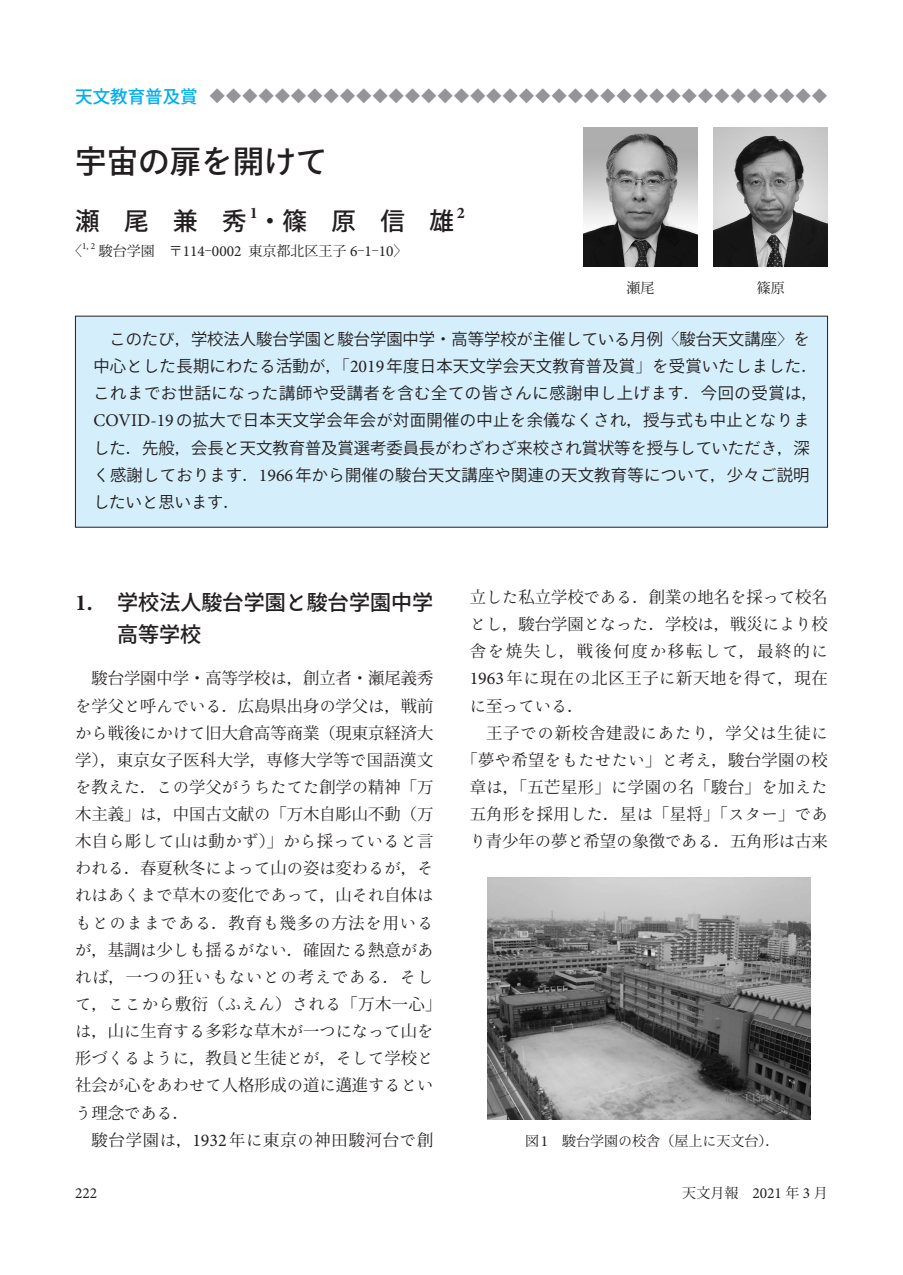
<style>
.page{position:relative;width:903px;height:1275px;background:#fff}
.page>*{position:absolute;margin:0;border:0;box-sizing:border-box;transform-origin:0 0}
.t1{font:500 31.5px "Koz Go Pro";color:#231f20}
.t2{font:500 24.5px "Koz Go Pro";color:#231f20}
.t3{font:500 21px/31.8px "Koz Go Pro";letter-spacing:.005em;color:#231f20}
.t4{font:500 17.5px "Koz Go Pro";color:#00aeef}
.t5{font:16.28px/27.1px "Koz Min Pro";letter-spacing:.015em;color:#231f20;text-align:justify}
.t6{font:16.28px/27.1px "Ryo Text Plus N";color:#231f20}
.t7{font:16.28px/27.1px "Koz Go Pro";letter-spacing:.02em;color:#231f20;text-align:justify}
.t8{font:16.28px/27.1px "Koz Go Pro";color:#231f20;text-align:center}
.t9{font:16.28px "Ryo Gothic Plus N";letter-spacing:.04em;color:#231f20}
.t10{font:16.28px "Koz Min Pro";color:#939598}
.t11{font:16.28px "Koz Min Pro";letter-spacing:.05em;color:#231f20}
.t12{font:700 16.1px "Minion Pro";color:#231f20}
.t13{font:15.4px "Minion Pro";color:#231f20}
.t14{font:14px "Koz Min Pro";color:#231f20}
.t15{font:9.28px "Minion Pro";color:#231f20}
.s1{font-family:"Ryo Gothic Plus N"}
.s2{font-family:"Minion Pro";font-size:15.4px}
.s3{font-family:"Koz Min Pro"}
.s4{font-family:"Minion Pro";font-size:17.85px}
.s5{font-family:"Koz Go Pro"}
.s6{font-family:"Minion Pro";font-weight:700;font-size:23.1px}
.s7{font-family:"Ryo Text Plus N"}
</style>
<div class="page">
<div style="left:75px;top:316px;width:753px;height:211px;background:#d4effb"></div>
<img style="left:487px;top:877px;width:323px;height:242px">
<img style="left:714px;top:127px;width:114px;height:139px">
<img style="left:583px;top:127px;width:114px;height:139px">
<p class="t4" style="left:75px;top:86px;width:124px">天文教育普及賞</p>
<p class="t10" style="left:79px;top:85px;width:750px">◆◆◆◆◆◆◆◆◆◆◆◆◆◆◆◆◆◆◆◆◆◆◆◆◆◆◆◆◆◆◆◆◆◆◆◆◆◆◆◆◆◆◆◆◆◆</p>
<h1 class="t1" style="left:75px;top:141px;width:254px">宇宙<span class="s1">の</span>扉<span class="s1">を</span>開<span class="s1">けて</span></h1>
<h2 class="t2" style="left:75px;top:205px;width:173px">瀬　尾　兼　秀</h2>
<p class="t12" style="left:250px;top:202px;width:10px">1</p>
<h2 class="t2" style="left:258px;top:205px;width:198px">・篠　原　信　雄</h2>
<p class="t12" style="left:457px;top:202px;width:10px">2</p>
<p class="t14" style="left:68px;top:241px;width:15px">〈</p>
<p class="t15" style="left:82px;top:240px;width:15px">1, 2</p>
<p class="t14" style="left:99px;top:241px;width:310px">駿台学園　〒<span class="s2">114</span>‒<span class="s2">0002</span> 東京都北区王子 <span class="s2">6</span>‒<span class="s2">1</span>‒<span class="s2">10</span>〉</p>
<p class="t14" style="left:626px;top:278px;width:29px">瀬尾</p>
<p class="t14" style="left:757px;top:278px;width:29px">篠原</p>
<p class="t8" style="left:93px;top:326px;width:726px"><span class="s1">このたび</span><span class="s3">，</span>学校法人駿台学園<span class="s1">と</span>駿台学園中学<span class="s3">・</span>高等学校<span class="s1">が</span>主催<span class="s1">している</span>月例<span class="s3">〈</span>駿台天文講座<span class="s3">〉</span><span class="s1">を<br></span>中心<span class="s1">とした</span>長期<span class="s1">にわたる</span>活動<span class="s1">が</span><span class="s3">，「</span><span class="s4">2019</span>年度日本天文学会天文教育普及賞<span class="s3">」</span><span class="s1">を</span>受賞<span class="s1">いたしました</span><span class="s3">．</span></p>
<p class="t9" style="left:93px;top:383px;width:726px">これまでお<span class="s5">世話</span>になった<span class="s5">講師</span>や<span class="s5">受講者</span>を<span class="s5">含</span>む<span class="s5">全</span>ての<span class="s5">皆</span>さんに<span class="s5">感謝申</span>し<span class="s5">上</span>げます<span class="s3">．</span><span class="s5">今回</span>の<span class="s5">受賞</span>は<span class="s3">，</span></p>
<p class="t7" style="left:93px;top:407px;width:718px"><span class="s4">COVID-19</span><span class="s1">の</span>拡大<span class="s1">で</span>日本天文学会年会<span class="s1">が</span>対面開催<span class="s1">の</span>中止<span class="s1">を</span>余儀<span class="s1">なくされ</span><span class="s3">，</span>授与式<span class="s1">も</span>中止<span class="s1">となりました</span><span class="s3">．</span>先般<span class="s3">，</span>会長<span class="s1">と</span>天文教育普及賞選考委員長<span class="s1">がわざわざ</span>来校<span class="s1">され</span>賞状等<span class="s1">を</span>授与<span class="s1">していただき</span><span class="s3">，</span>深<span class="s1">く</span>感謝<span class="s1">しております</span><span class="s3">．</span><span class="s4">1966</span>年<span class="s1">から</span>開催<span class="s1">の</span>駿台天文講座<span class="s1">や</span>関連<span class="s1">の</span>天文教育等<span class="s1">について</span><span class="s3">，</span>少々<span class="s1">ご</span>説明</p>
<p class="t9" style="left:93px;top:492px;width:148px">したいと<span class="s5">思</span>います<span class="s3">．</span></p>
<p class="t3" style="left:117px;top:587px;width:318px;text-indent:-42px"><span class="s6">1.</span> 学校法人駿台学園<span class="s1">と</span>駿台学園中学高等学校</p>
<p class="t5" style="left:75px;top:664px;width:360px;text-indent:16px">駿台学園中学・高等学校<span class="s7">は</span>，創立者・瀬尾義秀<span class="s7">を</span>学父<span class="s7">と</span>呼<span class="s7">んでいる</span>．広島県出身<span class="s7">の</span>学父<span class="s7">は</span>，戦前<span class="s7">から</span>戦後<span class="s7">にかけて</span>旧大倉高等商業（現東京経済大学），東京女子医科大学，専修大学等<span class="s7">で</span>国語漢文</p>
<p class="t6" style="left:75px;top:773px;width:360px">を<span class="s3">教</span>えた<span class="s3">．</span>この<span class="s3">学父</span>がうちたてた<span class="s3">創学</span>の<span class="s3">精神「万</span></p>
<p class="t5" style="left:75px;top:800px;width:360px">木主義」<span class="s7">は</span>，中国古文献<span class="s7">の</span>「万木自彫山不動（万</p>
<p class="t6" style="left:75px;top:828px;width:368px"><span class="s3">木自</span>ら<span class="s3">彫</span>して<span class="s3">山</span>は<span class="s3">動</span>かず<span class="s3">）」</span>から<span class="s3">採</span>っていると<span class="s3">言</span>われる<span class="s3">．春夏秋冬</span>によって<span class="s3">山</span>の<span class="s3">姿</span>は<span class="s3">変</span>わるが<span class="s3">，</span>それはあくまで<span class="s3">草木</span>の<span class="s3">変化</span>であって<span class="s3">，山</span>それ<span class="s3">自体</span>はもとのままである<span class="s3">．教育</span>も<span class="s3">幾多</span>の<span class="s3">方法</span>を<span class="s3">用</span>いるが<span class="s3">，基調</span>は<span class="s3">少</span>しも<span class="s3">揺</span>るがない<span class="s3">．確固</span>たる<span class="s3">熱意</span>があれば<span class="s3">，一</span>つの<span class="s3">狂</span>いもないとの<span class="s3">考</span>えである<span class="s3">．</span>そして<span class="s3">，</span>ここから<span class="s3">敷衍（</span>ふえん<span class="s3">）</span>される<span class="s3">「万木一心」</span>は<span class="s3">，山</span>に<span class="s3">生育</span>する<span class="s3">多彩</span>な<span class="s3">草木</span>が<span class="s3">一</span>つになって<span class="s3">山</span>を<span class="s3">形</span>づくるように<span class="s3">，教員</span>と<span class="s3">生徒</span>とが<span class="s3">，</span>そして<span class="s3">学校</span>と<span class="s3">社会</span>が<span class="s3">心</span>をあわせて<span class="s3">人格形成</span>の<span class="s3">道</span>に<span class="s3">邁進</span>するという<span class="s3">理念</span>である<span class="s3">．</span></p>
<p class="t11" style="left:92px;top:1128px;width:343px">駿台学園<span class="s7">は</span>，<span class="s4">1932</span>年<span class="s7">に</span>東京<span class="s7">の</span>神田駿河台<span class="s7">で</span>創</p>
<p class="t5" style="left:470px;top:583px;width:360px">立<span class="s7">した</span>私立学校<span class="s7">である</span>．創業<span class="s7">の</span>地名<span class="s7">を</span>採<span class="s7">って</span>校名<span class="s7">とし</span>，駿台学園<span class="s7">となった</span>．学校<span class="s7">は</span>，戦災<span class="s7">により</span>校舎<span class="s7">を</span>焼失<span class="s7">し</span>，戦後何度<span class="s7">か</span>移転<span class="s7">して</span>，最終的<span class="s7">に</span><span class="s4">1963</span>年<span class="s7">に</span>現在<span class="s7">の</span>北区王子<span class="s7">に</span>新天地<span class="s7">を</span>得<span class="s7">て</span>，現在</p>
<p class="t6" style="left:470px;top:692px;width:115px">に<span class="s3">至</span>っている<span class="s3">．</span></p>
<p class="t5" style="left:461px;top:718px;width:368px;text-align:right">王子<span class="s7">での</span>新校舎建設<span class="s7">にあたり</span>，学父<span class="s7">は</span>生徒<span class="s7">に<br></span>「夢<span class="s7">や</span>希望<span class="s7">をもたせたい</span>」<span class="s7">と</span>考<span class="s7">え</span>，駿台学園<span class="s7">の</span>校章<span class="s7">は</span>，「五芒星形」<span class="s7">に</span>学園<span class="s7">の</span>名「駿台」<span class="s7">を</span>加<span class="s7">えた</span>五角形<span class="s7">を</span>採用<span class="s7">した</span>．星<span class="s7">は</span>「星将」「<span class="s7">スター</span>」<span class="s7">であり</span>青少年<span class="s7">の</span>夢<span class="s7">と</span>希望<span class="s7">の</span>象徴<span class="s7">である</span>．五角形<span class="s7">は</span>古来</p>
<p class="t14" style="left:525px;top:1131px;width:256px">図<span class="s2">1</span>　駿台学園<span class="s7">の</span>校舎（屋上<span class="s7">に</span>天文台）．</p>
<p class="t13" style="left:75px;top:1182px;width:24px">222</p>
<p class="t14" style="left:682px;top:1183px;width:147px">天文月報　<span class="s2">2021</span> 年 <span class="s2">3</span> 月</p>
</div>
